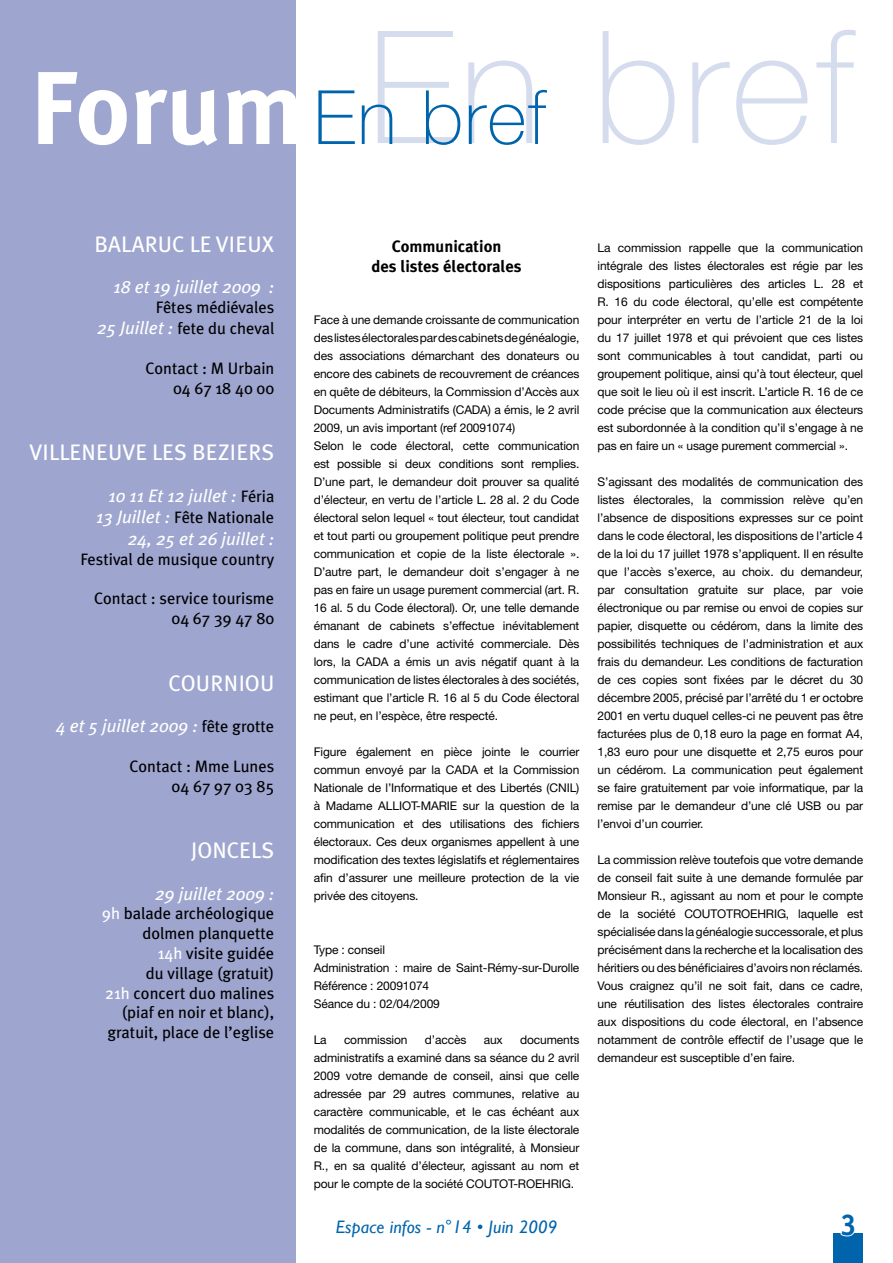
<style>
.page{position:relative;width:893px;height:1263px;background:#fff}
.page>*{position:absolute;margin:0;border:0;box-sizing:border-box;transform-origin:0 0}
.t1{font:100 75px "Helvetica Neue";letter-spacing:.025em;color:#0064ad}
.t2{font:700 30px "Officina Serif";color:#0064ad}
.t3{font:22.5px "Meta Plus";color:#fff}
.t4{font:italic 18px "Meta Plus";color:#fff}
.t5{font:italic 18px "Gill Sans";letter-spacing:.01em;color:#0064ad}
.t6{font:16.5px/19.8px "Meta Plus";color:#000;text-align:right}
.t7{font:700 16.5px/19.8px "Meta Plus";color:#000;text-align:center}
.t8{font:12px/18px "Helvetica Neue";letter-spacing:-.01em;color:#000;text-align:justify}
.s1{font-family:"Meta Plus";font-weight:700;font-size:103.5px;color:#fff}
.s2{font-style:italic;font-size:18px;color:#fff}
.s3{font-style:normal;font-size:16.5px;color:#000}
.s4{color:#fff}
</style>
<div class="page">
<div style="left:833px;top:1233px;width:30px;height:30px;background:#0064ad"></div>
<svg style="left:840px;top:1233px;width:14px;height:4px"></svg>
<div style="left:0;top:0;width:296px;height:1263px;background:#9ea5cf"></div>
<svg style="left:378px;top:30px;width:478px;height:115px"></svg>
<h1 class="t1" style="left:30px;top:76px;width:518px"><span class="s1">Forum</span>En bref</h1>
<h3 class="t3" style="left:95px;top:231px;width:181px">BALARUC LE VIEUX</h3>
<h3 class="t4" style="left:113px;top:276px;width:162px">18 et 19 juillet 2009 :</h3>
<h3 class="t6" style="left:97px;top:296px;width:179px;line-height:21.6px">Fêtes médiévales<br><span class="s2">25 Juillet :</span> fete du cheval</h3>
<h3 class="t6" style="left:145px;top:358px;width:130px">Contact : M Urbain<br>04 67 18 40 00</h3>
<h3 class="t3" style="left:29px;top:440px;width:246px">VILLENEUVE LES BEZIERS</h3>
<h3 class="t4" style="left:109px;top:485px;width:167px">10 11 Et 12 jullet : <span class="s3">Féria</span></h3>
<h3 class="t6" style="left:96px;top:508px;width:180px"><span class="s2">13 Juillet :</span> Fête Nationale</h3>
<h3 class="t4" style="left:128px;top:528px;width:148px">24, 25 et 26 juillet :</h3>
<h3 class="t6" style="left:80px;top:549px;width:195px">Festival de musique country</h3>
<h3 class="t6" style="left:94px;top:589px;width:182px">Contact : service tourisme<br>04 67 39 47 80</h3>
<h3 class="t3" style="left:168px;top:670px;width:107px">COURNIOU</h3>
<h3 class="t4" style="left:56px;top:716px;width:220px">4 et 5 juillet 2009 : <span class="s3">fête grotte</span></h3>
<h3 class="t6" style="left:129px;top:756px;width:146px">Contact : Mme Lunes<br>04 67 97 03 85</h3>
<h3 class="t3" style="left:191px;top:837px;width:85px">JONCELS</h3>
<h3 class="t4" style="left:155px;top:883px;width:121px">29 juillet 2009 :</h3>
<h3 class="t6" style="left:102px;top:904px;width:174px"><span class="s4">9h</span> balade archéologique dolmen planquette<br><span class="s4">14h</span> visite guidée<br>du village (gratuit)<br><span class="s4">21h</span> concert duo malines (piaf en noir et blanc), gratuit, place de l’eglise</h3>
<h3 class="t7" style="left:371px;top:236px;width:152px">Communication<br>des listes électorales</h3>
<p class="t8" style="left:314px;top:311px;width:267px;text-align:left">Face à une demande croissante de communication des listes électorales par des cabinets de généalogie, des associations démarchant des donateurs ou encore des cabinets de recouvrement de créances en quête de débiteurs, la Commission d’Accès aux Documents Administratifs (CADA) a émis, le 2 avril 2009, un avis important (ref 20091074)<br>Selon le code électoral, cette communication est possible si deux conditions sont remplies.<br>D’une part, le demandeur doit prouver sa qualité d’électeur, en vertu de l’article L. 28 al. 2 du Code électoral selon lequel « tout électeur, tout candidat et tout parti ou groupement politique peut prendre communication et copie de la liste électorale ».<br>D’autre part, le demandeur doit s’engager à ne pas en faire un usage purement commercial (art. R.<br>16 al. 5 du Code électoral). Or, une telle demande émanant de cabinets s’effectue inévitablement dans le cadre d’une activité commerciale. Dès lors, la CADA a émis un avis négatif quant à la communication de listes électorales à des sociétés, estimant que l’article R. 16 al 5 du Code électoral ne peut, en l’espèce, être respecté.</p>
<p class="t8" style="left:314px;top:743px;width:267px">Figure également en pièce jointe le courrier commun envoyé par la CADA et la Commission Nationale de l’Informatique et des Libertés (CNIL) à Madame ALLIOT-MARIE sur la question de la communication et des utilisations des fichiers électoraux. Ces deux organismes appellent à une modification des textes législatifs et réglementaires afin d’assurer une meilleure protection de la vie privée des citoyens.</p>
<p class="t8" style="left:314px;top:941px;width:267px;text-align:left">Type : conseil<br>Administration : maire de Saint-Rémy-sur-Durolle<br>Référence : 20091074<br>Séance du : 02/04/2009</p>
<p class="t8" style="left:314px;top:1031px;width:14px">La</p>
<p class="t8" style="left:344px;top:1031px;width:65px">commission</p>
<p class="t8" style="left:425px;top:1031px;width:43px">d’accès</p>
<p class="t8" style="left:484px;top:1031px;width:21px">aux</p>
<p class="t8" style="left:314px;top:1031px;width:267px;text-indent:206px">documents administratifs a examiné dans sa séance du 2 avril 2009 votre demande de conseil, ainsi que celle adressée par 29 autres communes, relative au caractère communicable, et le cas échéant aux modalités de communication, de la liste électorale de la commune, dans son intégralité, à Monsieur R., en sa qualité d’électeur, agissant au nom et pour le compte de la société COUTOT-ROEHRIG.</p>
<p class="t8" style="left:597px;top:239px;width:267px">La commission rappelle que la communication intégrale des listes électorales est régie par les dispositions particulières des articles L. 28 et R. 16 du code électoral, qu’elle est compétente pour interpréter en vertu de l’article 21 de la loi du 17 juillet 1978 et qui prévoient que ces listes sont communicables à tout candidat, parti ou groupement politique, ainsi qu’à tout électeur, quel que soit le lieu où il est inscrit. L’article R. 16 de ce code précise que la communication aux électeurs est subordonnée à la condition qu’il s’engage à ne pas en faire un « usage purement commercial ».</p>
<p class="t8" style="left:597px;top:473px;width:267px">S’agissant des modalités de communication des listes électorales, la commission relève qu’en l’absence de dispositions expresses sur ce point dans le code électoral, les dispositions de l’article 4 de la loi du 17 juillet 1978 s’appliquent. Il en résulte que l’accès s’exerce, au choix. du demandeur, par consultation gratuite sur place, par voie électronique ou par remise ou envoi de copies sur papier, disquette ou cédérom, dans la limite des possibilités techniques de l’administration et aux frais du demandeur. Les conditions de facturation de ces copies sont fixées par le décret du 30 décembre 2005, précisé par l’arrêté du 1 er octobre 2001 en vertu duquel celles-ci ne peuvent pas être facturées plus de 0,18 euro la page en format A4, 1,83 euro pour une disquette et 2,75 euros pour un cédérom. La communication peut également se faire gratuitement par voie informatique, par la remise par le demandeur d’une clé USB ou par l’envoi d’un courrier.</p>
<p class="t8" style="left:597px;top:851px;width:267px">La commission relève toutefois que votre demande de conseil fait suite à une demande formulée par Monsieur R., agissant au nom et pour le compte de la société COUTOTROEHRIG, laquelle est spécialisée dans la généalogie successorale, et plus précisément dans la recherche et la localisation des héritiers ou des bénéficiaires d’avoirs non réclamés.<br>Vous craignez qu’il ne soit fait, dans ce cadre, une réutilisation des listes électorales contraire aux dispositions du code électoral, en l’absence notamment de contrôle effectif de l’usage que le demandeur est susceptible d’en faire.</p>
<h3 class="t5" style="left:336px;top:1217px;width:223px">Espace infos - n°14 • Juin 2009</h3>
<h2 class="t2" style="left:840px;top:1206px;width:18px">3</h2>
</div>
